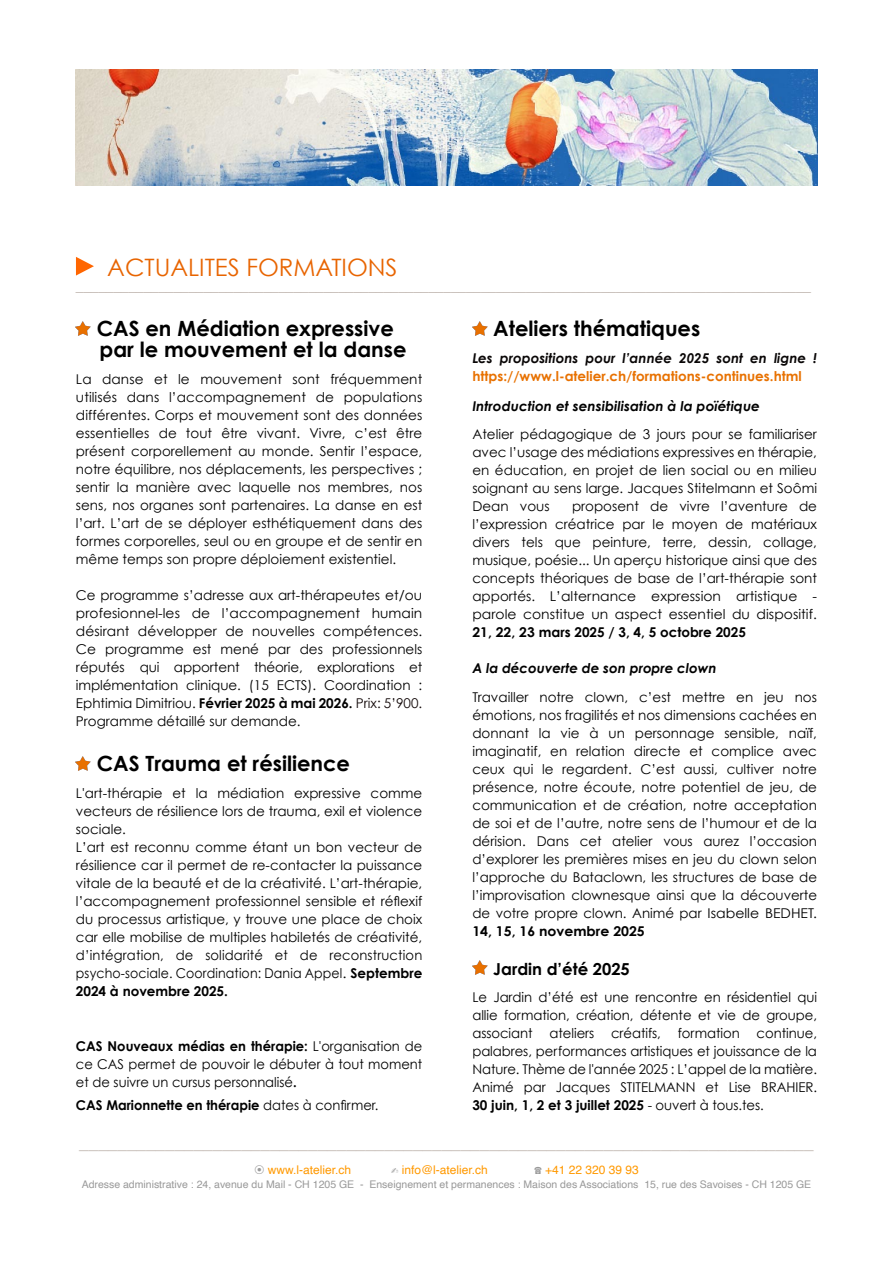
<style>
.page{position:relative;width:893px;height:1263px;background:#fff}
.page>*{position:absolute;margin:0;border:0;box-sizing:border-box;transform-origin:0 0}
.t1{font:24px "Century Gothic";color:#e86400}
.t2{font:700 21px/21px "Century Gothic";color:#000}
.t3{font:700 16.5px "Century Gothic";color:#000}
.t4{font:15px "Century Gothic";color:#b8ada5}
.t5{font:15px "Verdana";color:#b8ada5}
.t6{font:13.5px/18px "Century Gothic";color:#000;text-align:justify}
.t7{font:700 13.5px "Century Gothic";color:#000}
.t8{font:italic 700 13.5px "Century Gothic";letter-spacing:.005em;color:#000}
.t9{font:700 13.5px "Century Gothic";color:#e87100}
.t10{font:italic 700 13.5px "Century Gothic";color:#090606}
.t11{font:700 13.5px "Century Gothic";color:#000;scale:1.04 1}
.t12{font:12px "Helvetica";color:#f90}
.t13{font:10.5px "Helvetica";color:#999}
.s1{font-weight:700}
.s2{color:#120808}
.s3{font-weight:400}
.s4{font-family:"Apple SD Gothic Neo";color:#999}
.s5{font-family:"Menlo";color:#999}
</style>
<div class="page">
<img style="left:76px;top:70px;width:741px;height:116px">
<img style="left:76px;top:321px;width:15px;height:15px">
<img style="left:76px;top:756px;width:15px;height:15px">
<svg style="left:76px;top:257px;width:18px;height:19px"></svg>
<img style="left:472px;top:321px;width:15px;height:15px">
<img style="left:472px;top:961px;width:15px;height:14px">
<h1 class="t1" style="left:107px;top:258px;width:292px">ACTUALITES FORMATIONS</h1>
<p class="t4" style="left:76px;top:279px;width:737px">__________________________________________________________________________________________________</p>
<h2 class="t2" style="left:493px;top:319px;width:209px">Ateliers thématiques</h2>
<p class="t10" style="left:472px;top:352px;width:346px">Les propositions pour l’année 2025 sont en ligne !</p>
<p class="t9" style="left:472px;top:370px;width:331px">https://www.l-atelier.ch/formations-continues.html</p>
<p class="t8" style="left:472px;top:400px;width:289px">Introduction et sensibilisation à la poïétique</p>
<p class="t6" style="left:472px;top:426px;width:346px">Atelier pédagogique de 3 jours pour se familiariser avec l’usage des médiations expressives en thérapie, en éducation, en projet de lien social ou en milieu soignant au sens large. Jacques Stitelmann et Soômi Dean vous</p>
<h2 class="t2" style="left:97px;top:319px;width:311px">CAS en Médiation expressive par le mouvement et la danse</h2>
<p class="t6" style="left:76px;top:371px;width:348px">La danse et le mouvement sont fréquemment utilisés dans l’accompagnement de populations différentes. Corps et mouvement sont des données essentielles de tout être vivant. Vivre, c’est être présent corporellement au monde. Sentir l’espace, notre équilibre, nos déplacements, les perspectives ; sentir la manière avec laquelle nos membres, nos sens, nos organes sont partenaires. La danse en est l’art. L’art de se déployer esthétiquement dans des formes corporelles, seul ou en groupe et de sentir en même temps son propre déploiement existentiel.</p>
<p class="t6" style="left:76px;top:587px;width:348px">Ce programme s’adresse aux art-thérapeutes et/ou profesionnel-les de l’accompagnement humain désirant développer de nouvelles compétences.<br>Ce programme est mené par des professionnels réputés qui apportent théorie, explorations et implémentation clinique. (15 ECTS). Coordination :<br>Ephtimia Dimitriou. <span class="s1">Février 2025 à mai 2026.</span> <span class="s2">Prix: 5’900.<br></span>Programme détaillé sur demande.</p>
<h2 class="t2" style="left:97px;top:754px;width:255px">CAS Trauma et résilience</h2>
<p class="t6" style="left:76px;top:785px;width:348px;text-align:left">L'art-thérapie et la médiation expressive comme vecteurs de résilience lors de trauma, exil et violence sociale.<br>L’art est reconnu comme étant un bon vecteur de résilience car il permet de re-contacter la puissance vitale de la beauté et de la créativité. L’art-thérapie, l’accompagnement professionnel sensible et réflexif du processus artistique, y trouve une place de choix car elle mobilise de multiples habiletés de créativité, d’intégration, de solidarité et de reconstruction psycho-sociale. Coordination: Dania Appel. <span class="s1">Septembre 2024 à novembre 2025.</span></p>
<p class="t6" style="left:472px;top:498px;width:346px;text-indent:100px">proposent de vivre l’aventure de l’expression créatrice par le moyen de matériaux divers tels que peinture, terre, dessin, collage, musique, poésie... Un aperçu historique ainsi que des concepts théoriques de base de l’art-thérapie sont apportés. L’alternance expression artistique - parole constitue un aspect essentiel du dispositif.</p>
<p class="t7" style="left:472px;top:627px;width:275px">21, 22, 23 mars 2025 / 3, 4, 5 octobre 2025</p>
<p class="t8" style="left:472px;top:663px;width:246px">A la découverte de son propre clown</p>
<p class="t6" style="left:472px;top:689px;width:346px">Travailler notre clown, c’est mettre en jeu nos émotions, nos fragilités et nos dimensions cachées en donnant la vie à un personnage sensible, naïf, imaginatif, en relation directe et complice avec ceux qui le regardent. C’est aussi, cultiver notre présence, notre écoute, notre potentiel de jeu, de communication et de création, notre acceptation de soi et de l’autre, notre sens de l’humour et de la dérision. Dans cet atelier vous aurez l’occasion d’explorer les premières mises en jeu du clown selon l’approche du Bataclown, les structures de base de l’improvisation clownesque ainsi que la découverte de votre propre clown. Animé par Isabelle BEDHET.</p>
<p class="t11" style="left:472px;top:925px;width:167px">14, 15, 16 novembre 2025</p>
<p class="t3" style="left:493px;top:962px;width:138px">Jardin d’été 2025</p>
<p class="t6" style="left:472px;top:989px;width:346px">Le Jardin d’été est une rencontre en résidentiel qui allie formation, création, détente et vie de groupe, associant ateliers créatifs, formation continue, palabres, performances artistiques et jouissance de la Nature. Thème de l'année 2025 : L’appel de la matière.<br>Animé par Jacques STITELMANN et Lise BRAHIER.<br><span class="s1">30 juin, 1, 2 et 3 juillet 2025</span> - ouvert à tous.tes.</p>
<p class="t6" style="left:76px;top:1038px;width:348px"><span class="s1">CAS Nouveaux médias en thérapie:</span> L'organisation de ce CAS permet de pouvoir le débuter à tout moment et de suivre un cursus personnalisé<span class="s1">.</span></p>
<p class="t7" style="left:76px;top:1099px;width:304px">CAS Marionnette en thérapie <span class="s3">dates à confirmer.</span></p>
<p class="t5" style="left:79px;top:1137px;width:736px">_____________________________________________________________________________</p>
<p class="t12" style="left:254px;top:1165px;width:99px"><span class="s4">⊙</span> www.l-atelier.ch</p>
<p class="t12" style="left:391px;top:1165px;width:98px"><span class="s5">✍</span> info@l-atelier.ch</p>
<p class="t12" style="left:535px;top:1165px;width:106px"><span class="s5">☎</span> +41 22 320 39 93</p>
<p class="t13" style="left:82px;top:1180px;width:731px">Adresse administrative : 24, avenue du Mail - CH 1205 GE - Enseignement et permanences : Maison des Associations 15, rue des Savoises - CH 1205 GE</p>
</div>
